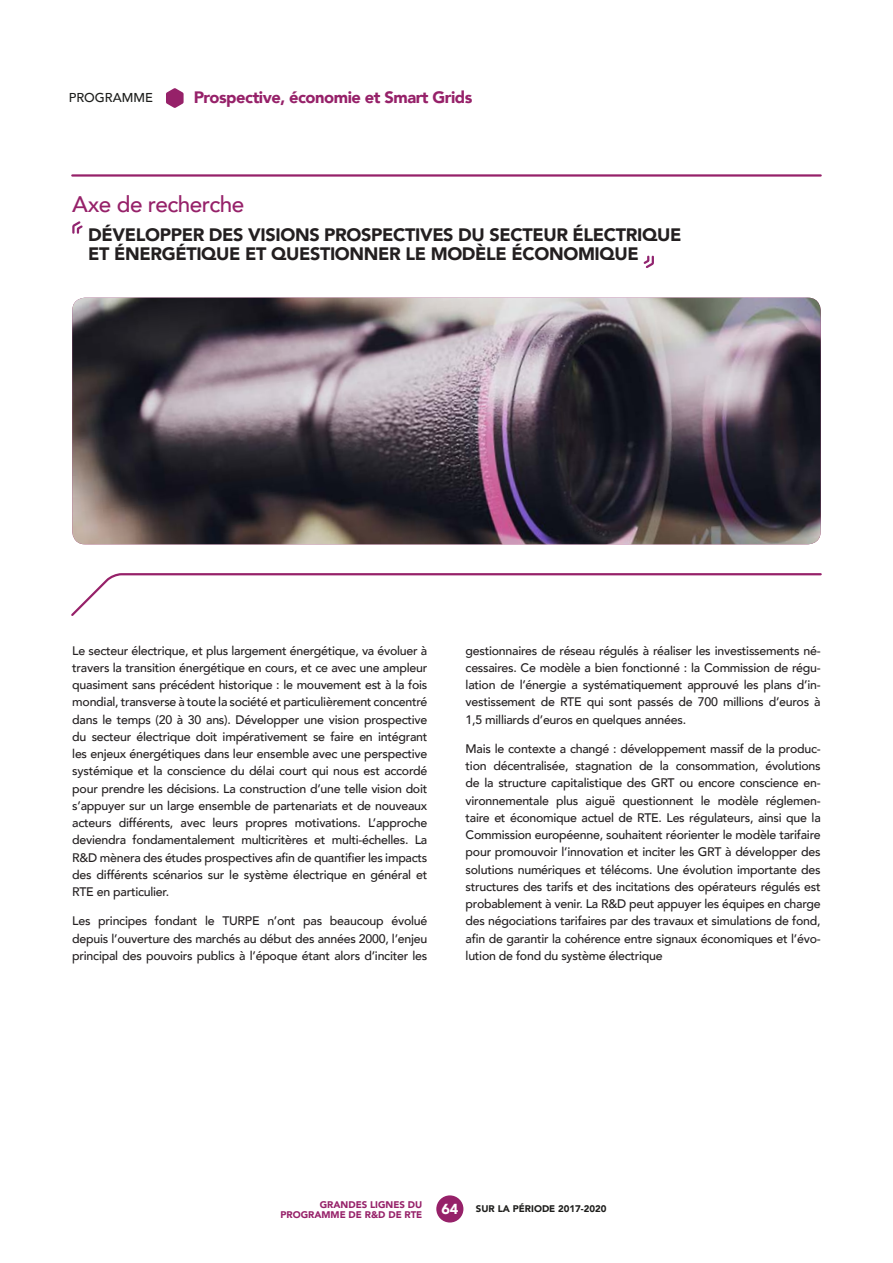
<style>
.page{position:relative;width:893px;height:1263px;background:#fff}
.page>*{position:absolute;margin:0;border:0;box-sizing:border-box;transform-origin:0 0}
.Axe_6{font:500 22.5px "Avenir";letter-spacing:-.02em;color:#962169}
.Noms_Axes_avec_Guill{font:900 18px/18.8px "Avenir";letter-spacing:-.02em;color:#231f20}
.t1{font:900 16.5px "Avenir";letter-spacing:-.03em;color:#962169}
.t2{font:900 14.4px "Avenir";color:#fff}
.t3{font:500 12.9px "Avenir";color:#1d1e1c}
.Courant{font:500 12.3px/17.2px "Avenir";letter-spacing:-.02em;color:#231f20;text-align:justify}
.t4{font:900 9.6px/10.5px "Avenir";color:#962169;text-align:right}
.t5{font:900 9.6px "Avenir";color:#1e1e1c}
</style>
<div class="page">
<svg style="left:71px;top:174px;width:751px;height:442px"></svg>
<img style="left:72px;top:298px;width:749px;height:246px">
<svg style="left:72px;top:221px;width:11px;height:13px"></svg>
<svg style="left:643px;top:256px;width:11px;height:12px"></svg>
<div style="left:436px;top:1195px;width:27px;height:27px;background:#962169;border-radius:50%"></div>
<svg style="left:166px;top:88px;width:18px;height:20px"></svg>
<p class="t3" style="left:69px;top:87px;width:86px">PROGRAMME</p>
<h3 class="t1" style="left:194px;top:83px;width:280px">Prospective, économie et Smart Grids</h3>
<p class="Axe_6" style="left:72px;top:184px;width:174px">Axe de recherche</p>
<p class="Noms_Axes_avec_Guill" style="left:88px;top:225px;width:595px">DÉVELOPPER DES VISIONS PROSPECTIVES DU SECTEUR ÉLECTRIQUE<br>ET ÉNERGÉTIQUE ET QUESTIONNER LE MODÈLE ÉCONOMIQUE</p>
<p class="Courant" style="left:72px;top:641px;width:357px">Le secteur électrique, et plus largement énergétique, va évoluer à travers la transition énergétique en cours, et ce avec une ampleur quasiment sans précédent historique : le mouvement est à la fois mondial, transverse à toute la société et particulièrement concentré dans le temps (20 à 30 ans). Développer une vision prospective du secteur électrique doit impérativement se faire en intégrant les enjeux énergétiques dans leur ensemble avec une perspective systémique et la conscience du délai court qui nous est accordé pour prendre les décisions. La construction d’une telle vision doit s’appuyer sur un large ensemble de partenariats et de nouveaux acteurs différents, avec leurs propres motivations. L’approche deviendra fondamentalement multicritères et multi-échelles. La R&amp;D mènera des études prospectives afin de quantifier les impacts des différents scénarios sur le système électrique en général et RTE en particulier.</p>
<p class="Courant" style="left:72px;top:912px;width:357px">Les principes fondant le TURPE n’ont pas beaucoup évolué depuis l’ouverture des marchés au début des années 2000, l’enjeu principal des pouvoirs publics à l’époque étant alors d’inciter les</p>
<p class="Courant" style="left:466px;top:641px;width:357px">gestionnaires de réseau régulés à réaliser les investissements né&shy;cessaires. Ce modèle a bien fonctionné : la Commission de régu&shy;lation de l’énergie a systématiquement approuvé les plans d’in&shy;vestissement de RTE qui sont passés de 700 millions d’euros à 1,5 milliards d’euros en quelques années.</p>
<p class="Courant" style="left:466px;top:739px;width:357px">Mais le contexte a changé : développement massif de la produc&shy;tion décentralisée, stagnation de la consommation, évolutions de la structure capitalistique des GRT ou encore conscience en&shy;vironnementale plus aiguë questionnent le modèle réglemen&shy;taire et économique actuel de RTE. Les régulateurs, ainsi que la Commission européenne, souhaitent réorienter le modèle tarifaire pour promouvoir l’innovation et inciter les GRT à développer des solutions numériques et télécoms. Une évolution importante des structures des tarifs et des incitations des opérateurs régulés est probablement à venir. La R&amp;D peut appuyer les équipes en charge des négociations tarifaires par des travaux et simulations de fond, afin de garantir la cohérence entre signaux économiques et l’évo&shy;lution de fond du système électrique</p>
<p class="t4" style="left:280px;top:1199px;width:143px">GRANDES LIGNES DU<br>PROGRAMME DE R&amp;D DE RTE</p>
<p class="t5" style="left:476px;top:1200px;width:132px">SUR LA PÉRIODE 2017-2020</p>
<p class="t2" style="left:442px;top:1196px;width:18px">64</p>
</div>
